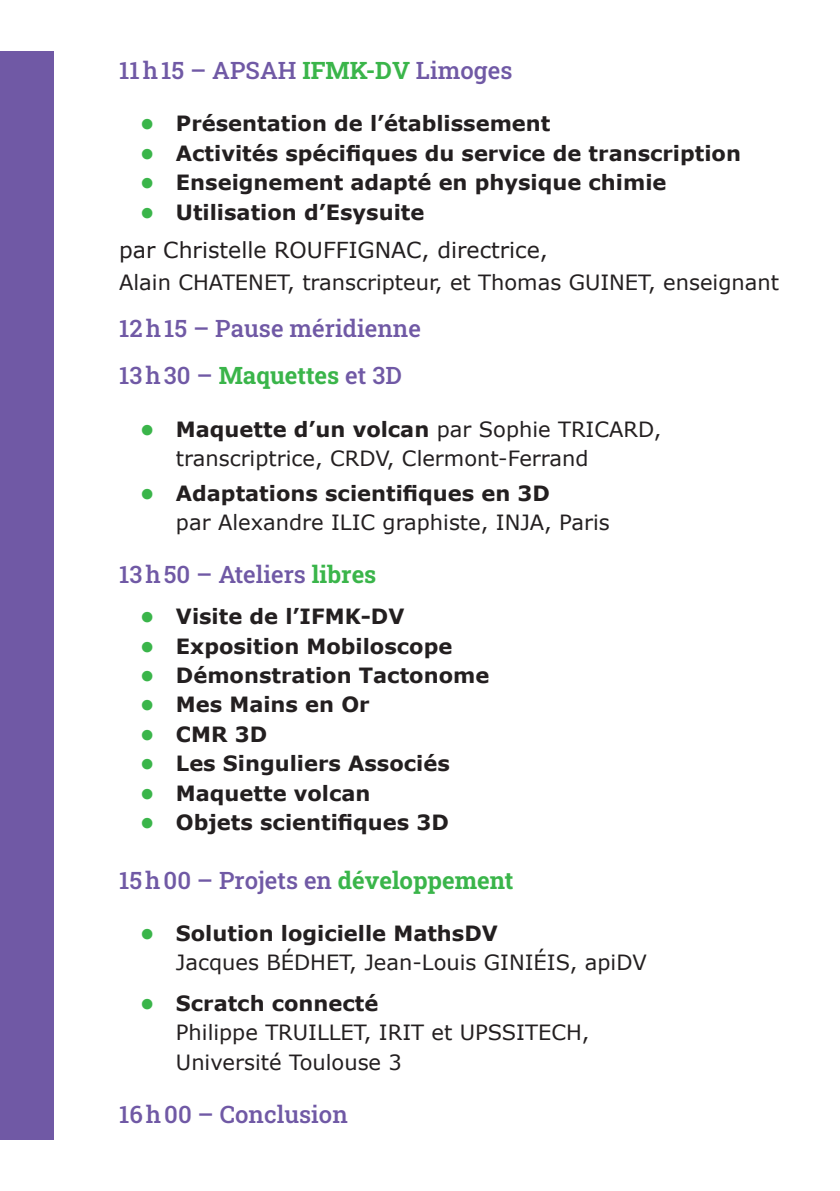
<style>
.page{position:relative;width:840px;height:1191px;background:#fff}
.page>*{position:absolute;margin:0;border:0;box-sizing:border-box;transform-origin:0 0}
.Titre_3{font:24px "Roboto Slab";color:#7059a5}
.t1{font:22px "Verdana";color:#231f20}
.liste_1{font:21px/29.4px "Verdana";color:#231f20}
.liste_1-2{font:700 21px "Verdana";color:#231f20}
.s1{color:#3ab54a}
.s2{font-weight:700;color:#3ab54a}
.s3{font-weight:700}
</style>
<div class="page">
<div style="left:0;top:51px;width:54px;height:1088px;background:#7059a5"></div>
<h3 class="Titre_3" style="left:119px;top:54px;width:394px">11h15 – APSAH <span class="s1">IFMK-DV</span> Limoges</h3>
<p class="liste_1-2" style="left:140px;top:109px;width:412px"><span class="s1">•</span> Présentation de l’établissement</p>
<p class="liste_1-2" style="left:140px;top:138px;width:602px"><span class="s1">•</span> Activités spécifiques du service de transcription</p>
<p class="liste_1-2" style="left:140px;top:168px;width:528px"><span class="s1">•</span> Enseignement adapté en physique chimie</p>
<p class="liste_1-2" style="left:140px;top:197px;width:286px"><span class="s1">•</span> Utilisation d’Esysuite</p>
<p class="t1" style="left:119px;top:235px;width:430px">par Christelle ROUFFIGNAC, directrice,</p>
<p class="liste_1" style="left:119px;top:267px;width:661px">Alain CHATENET, transcripteur, et Thomas GUINET, enseignant</p>
<h3 class="Titre_3" style="left:119px;top:312px;width:303px">12h15 – Pause méridienne</h3>
<h3 class="Titre_3" style="left:119px;top:359px;width:284px">13h30 – <span class="s1">Maquettes</span> et 3D</h3>
<p class="liste_1" style="left:176px;top:414px;width:486px;text-indent:-36px"><span class="s2">•</span> <span class="s3">Maquette d’un volcan</span> par Sophie TRICARD, transcriptrice, CRDV, Clermont-Ferrand</p>
<p class="liste_1" style="left:176px;top:478px;width:435px;text-indent:-36px"><span class="s2">•</span> <span class="s3">Adaptations scientifiques en 3D<br></span>par Alexandre ILIC graphiste, INJA, Paris</p>
<h3 class="Titre_3" style="left:119px;top:558px;width:258px">13h50 – Ateliers <span class="s1">libres</span></h3>
<p class="liste_1-2" style="left:140px;top:601px;width:266px"><span class="s1">•</span> Visite de l’IFMK-DV</p>
<p class="liste_1-2" style="left:140px;top:631px;width:314px"><span class="s1">•</span> Exposition Mobiloscope</p>
<p class="liste_1-2" style="left:140px;top:660px;width:351px"><span class="s1">•</span> Démonstration Tactonome</p>
<p class="liste_1-2" style="left:140px;top:690px;width:231px"><span class="s1">•</span> Mes Mains en Or</p>
<p class="liste_1-2" style="left:140px;top:719px;width:129px"><span class="s1">•</span> CMR 3D</p>
<p class="liste_1-2" style="left:140px;top:748px;width:311px"><span class="s1">•</span> Les Singuliers Associés</p>
<p class="liste_1-2" style="left:140px;top:778px;width:232px"><span class="s1">•</span> Maquette volcan</p>
<p class="liste_1-2" style="left:140px;top:807px;width:310px"><span class="s1">•</span> Objets scientifiques 3D</p>
<h3 class="Titre_3" style="left:119px;top:863px;width:395px">15h00 – Projets en <span class="s1">développement</span></h3>
<p class="liste_1" style="left:176px;top:918px;width:472px;text-indent:-36px"><span class="s2">•</span> <span class="s3">Solution logicielle MathsDV<br></span>Jacques BÉDHET, Jean-Louis GINIÉIS, apiDV</p>
<p class="liste_1" style="left:176px;top:988px;width:415px;text-indent:-36px"><span class="s2">•</span> <span class="s3">Scratch connecté<br></span>Philippe TRUILLET, IRIT et UPSSITECH,<br>Université Toulouse 3</p>
<h3 class="Titre_3" style="left:119px;top:1097px;width:230px">16h00 – Conclusion</h3>
</div>
